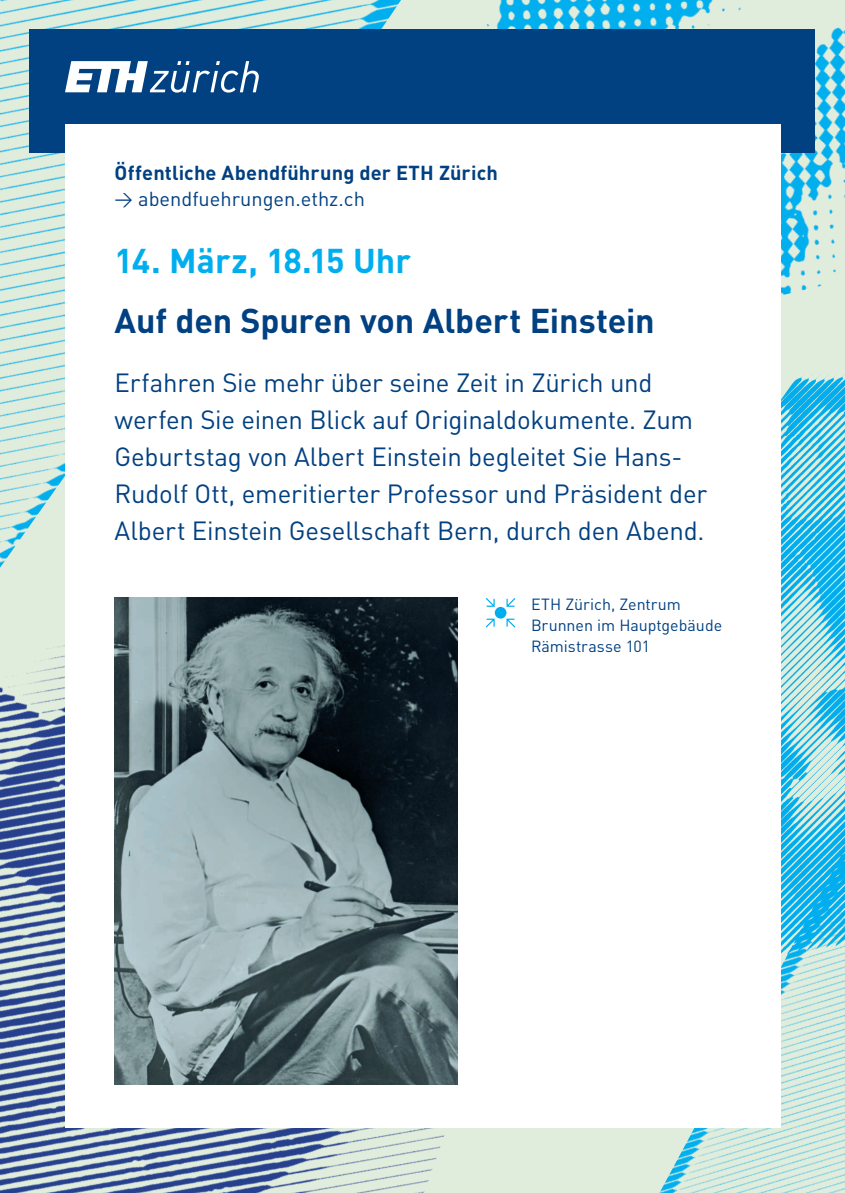
<style>
.page{position:relative;width:845px;height:1193px;background:#fff}
.page>*{position:absolute;margin:0;border:0;box-sizing:border-box;transform-origin:0 0}
.t1{font:700 34px "DIN Pro";letter-spacing:-.005em;color:#014081}
.t2{font:700 34px "DIN Pro";color:#00aeef}
.t3{font:26px/37px "DIN Pro";letter-spacing:-.01em;color:#014081}
.t4{font:700 20px "DIN Pro";letter-spacing:.005em;color:#014081}
.t5{font:20px "DIN Pro";color:#014081}
.t6{font:16px/21px "DIN Pro";letter-spacing:-.005em;color:#014081}
.s1{font-size:18px}
</style>
<div class="page">
<img style="left:0;top:578px;width:656px;height:615px">
<img style="left:0;top:0;width:174px;height:578px">
<img style="left:781px;top:441px;width:63px;height:393px">
<img style="left:656px;top:834px;width:188px;height:359px">
<img style="left:174px;top:0;width:670px;height:441px">
<div style="left:30px;top:30px;width:785px;height:123px;background:#014081"></div>
<svg style="left:65px;top:61px;width:194px;height:32px"></svg>
<div style="left:65px;top:124px;width:715px;height:1004px;background:#fff"></div>
<img style="left:115px;top:598px;width:343px;height:486px">
<svg style="left:506px;top:598px;width:9px;height:9px"></svg>
<div style="left:494px;top:607px;width:12px;height:12px;background:#00aeef;border-radius:50%"></div>
<svg style="left:485px;top:619px;width:9px;height:8px"></svg>
<svg style="left:506px;top:619px;width:9px;height:8px"></svg>
<svg style="left:486px;top:598px;width:8px;height:9px"></svg>
<p class="t4" style="left:115px;top:156px;width:384px">Öffentliche Abendführung der ETH Zürich</p>
<p class="t5" style="left:115px;top:183px;width:252px"><span class="s1">→</span> abendfuehrungen.ethz.ch</p>
<h1 class="t2" style="left:115px;top:232px;width:297px">14. März, 18.15 Uhr</h1>
<h1 class="t1" style="left:115px;top:292px;width:541px">Auf den Spuren von Albert Einstein</h1>
<p class="t3" style="left:115px;top:362px;width:594px">Erfahren Sie mehr über seine Zeit in Zürich und werfen Sie einen Blick auf Originaldokumente. Zum Geburtstag von Albert Einstein begleitet Sie Hans-Rudolf Ott, emeritierter Professor und Präsident der Albert Einstein Gesellschaft Bern, durch den Abend.</p>
<p class="t6" style="left:531px;top:592px;width:193px">ETH Zürich, Zentrum<br>Brunnen im Hauptgebäude<br>Rämistrasse 101</p>
</div>
